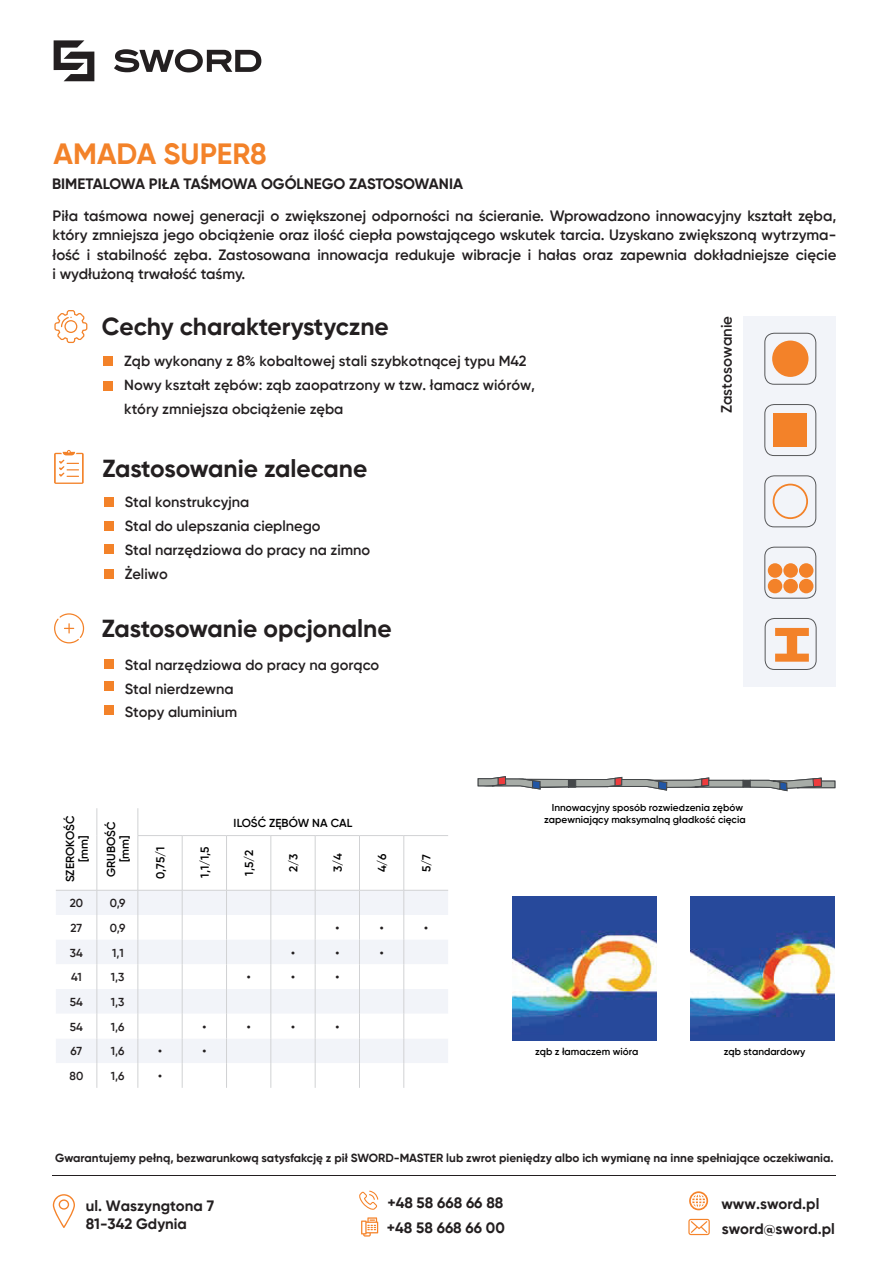
<style>
.page{position:relative;width:893px;height:1272px;background:#fff}
.page>*{position:absolute;margin:0;border:0;box-sizing:border-box;transform-origin:0 0}
.t1{font:700 29.25px "Gilroy";color:#f38229}
.t2{font:700 24.6px "Gilroy";letter-spacing:-.005em;color:#231f20}
.t3{font:600 15px/19.5px "Gilroy";color:#231f20;text-align:justify}
.t4{font:700 15px/17.9px "Gilroy";color:#231f20}
.t5{font:600 14.55px/24px "Gilroy";color:#231f20}
.t6{font:700 11.7px "Gilroy";color:#231f20}
.t7{font:600 11.55px/14px "Gilroy";letter-spacing:.005em;color:#000001;text-align:center}
.t8{font:600 11.55px "Gilroy";letter-spacing:-.005em;color:#231f20}
.t9{font:600 10.05px/12.1px "Gilroy";color:#000001;text-align:center}
</style>
<div class="page">
<svg style="left:114px;top:49px;width:147px;height:23px"></svg>
<svg style="left:54px;top:40px;width:40px;height:41px"></svg>
<svg style="left:54px;top:450px;width:30px;height:34px"></svg>
<div style="left:104px;top:497px;width:9px;height:10px;background:#f38229"></div>
<div style="left:104px;top:356px;width:9px;height:10px;background:#f38229"></div>
<div style="left:104px;top:381px;width:9px;height:9px;background:#f38229"></div>
<div style="left:104px;top:544px;width:9px;height:10px;background:#f38229"></div>
<div style="left:104px;top:569px;width:9px;height:10px;background:#f38229"></div>
<div style="left:104px;top:521px;width:9px;height:9px;background:#f38229"></div>
<svg style="left:54px;top:310px;width:33px;height:33px"></svg>
<div style="left:104px;top:659px;width:9px;height:10px;background:#f38229"></div>
<div style="left:104px;top:681px;width:9px;height:10px;background:#f38229"></div>
<div style="left:104px;top:705px;width:9px;height:10px;background:#f38229"></div>
<svg style="left:54px;top:613px;width:30px;height:30px"></svg>
<div style="left:56px;top:891px;width:392px;height:23px;background:#f2f4f9"></div>
<svg style="left:56px;top:914px;width:392px;height:173px"></svg>
<svg style="left:97px;top:808px;width:1px;height:27px"></svg>
<hr style="left:97px;top:835px;width:1px;height:55px;background:#d1d2d4">
<svg style="left:138px;top:808px;width:1px;height:27px"></svg>
<hr style="left:138px;top:835px;width:44px;height:1px;background:#d1d2d4">
<hr style="left:138px;top:835px;width:1px;height:55px;background:#d1d2d4">
<hr style="left:182px;top:835px;width:45px;height:1px;background:#d1d2d4">
<hr style="left:182px;top:835px;width:1px;height:55px;background:#d1d2d4">
<hr style="left:227px;top:835px;width:44px;height:1px;background:#d1d2d4">
<hr style="left:226px;top:835px;width:1px;height:55px;background:#d1d2d4">
<hr style="left:271px;top:835px;width:44px;height:1px;background:#d1d2d4">
<hr style="left:271px;top:835px;width:1px;height:55px;background:#d1d2d4">
<hr style="left:315px;top:835px;width:44px;height:1px;background:#d1d2d4">
<hr style="left:315px;top:835px;width:1px;height:55px;background:#d1d2d4">
<hr style="left:359px;top:835px;width:45px;height:1px;background:#d1d2d4">
<hr style="left:359px;top:835px;width:1px;height:55px;background:#d1d2d4">
<hr style="left:404px;top:835px;width:44px;height:1px;background:#d1d2d4">
<hr style="left:404px;top:835px;width:1px;height:55px;background:#d1d2d4">
<hr style="left:56px;top:890px;width:41px;height:1px;background:#d1d2d4">
<hr style="left:97px;top:890px;width:41px;height:1px;background:#d1d2d4">
<hr style="left:138px;top:890px;width:44px;height:1px;background:#d1d2d4">
<hr style="left:182px;top:890px;width:45px;height:1px;background:#d1d2d4">
<hr style="left:227px;top:890px;width:44px;height:1px;background:#d1d2d4">
<hr style="left:271px;top:890px;width:44px;height:1px;background:#d1d2d4">
<hr style="left:315px;top:890px;width:44px;height:1px;background:#d1d2d4">
<hr style="left:359px;top:890px;width:45px;height:1px;background:#d1d2d4">
<hr style="left:404px;top:890px;width:44px;height:1px;background:#d1d2d4">
<svg style="left:97px;top:891px;width:1px;height:196px"></svg>
<svg style="left:138px;top:891px;width:1px;height:196px"></svg>
<svg style="left:182px;top:891px;width:1px;height:196px"></svg>
<svg style="left:226px;top:891px;width:1px;height:196px"></svg>
<svg style="left:271px;top:891px;width:1px;height:196px"></svg>
<svg style="left:315px;top:891px;width:1px;height:196px"></svg>
<svg style="left:359px;top:891px;width:1px;height:196px"></svg>
<svg style="left:404px;top:891px;width:1px;height:196px"></svg>
<svg style="left:359px;top:1190px;width:19px;height:19px"></svg>
<svg style="left:361px;top:1217px;width:17px;height:19px"></svg>
<svg style="left:53px;top:1194px;width:22px;height:33px"></svg>
<svg style="left:688px;top:1218px;width:22px;height:16px"></svg>
<svg style="left:689px;top:1191px;width:19px;height:19px"></svg>
<svg style="left:478px;top:776px;width:357px;height:16px"></svg>
<div style="left:743px;top:316px;width:92px;height:370px;background:#f2f4f9"></div>
<svg style="left:775px;top:628px;width:34px;height:33px"></svg>
<div style="left:768px;top:563px;width:14px;height:14px;background:#f38229;border-radius:50%"></div>
<div style="left:783px;top:563px;width:15px;height:14px;background:#f38229;border-radius:50%"></div>
<div style="left:799px;top:563px;width:14px;height:14px;background:#f38229;border-radius:50%"></div>
<div style="left:768px;top:579px;width:14px;height:14px;background:#f38229;border-radius:50%"></div>
<div style="left:783px;top:579px;width:15px;height:14px;background:#f38229;border-radius:50%"></div>
<div style="left:799px;top:579px;width:14px;height:14px;background:#f38229;border-radius:50%"></div>
<div style="left:764px;top:333px;width:52px;height:51px;border:1px solid #57585a;border-radius:9px"></div>
<div style="left:772px;top:340px;width:36px;height:37px;background:#f38229;border-radius:50%"></div>
<div style="left:764px;top:404px;width:52px;height:52px;border:1px solid #57585a;border-radius:9px"></div>
<div style="left:773px;top:413px;width:34px;height:34px;background:#f38229"></div>
<div style="left:764px;top:475px;width:52px;height:52px;border:1px solid #57585a;border-radius:9px"></div>
<div style="left:764px;top:547px;width:52px;height:51px;border:1px solid #57585a;border-radius:9px"></div>
<div style="left:765px;top:618px;width:51px;height:51px;border:1px solid #57585a;border-radius:9px"></div>
<div style="left:773px;top:483px;width:35px;height:36px;border:2px solid #f38229;border-radius:50%"></div>
<img style="left:512px;top:896px;width:145px;height:144px">
<img style="left:690px;top:896px;width:145px;height:144px">
<h1 class="t1" style="left:54px;top:136px;width:215px">AMADA SUPER8</h1>
<p class="t4" style="left:52px;top:174px;width:412px">BIMETALOWA PIŁA TAŚMOWA OGÓLNEGO ZASTOSOWANIA</p>
<p class="t3" style="left:53px;top:205px;width:785px">Piła taśmowa nowej generacji o zwiększonej odporności na ścieranie. Wprowadzono innowacyjny kształt zęba, który zmniejsza jego obciążenie oraz ilość ciepła powstającego wskutek tarcia. Uzyskano zwiększoną wytrzyma&shy;łość i stabilność zęba. Zastosowana innowacja redukuje wibracje i hałas oraz zapewnia dokładniejsze cięcie i wydłużoną trwałość taśmy.</p>
<h2 class="t2" style="left:102px;top:311px;width:288px">Cechy charakterystyczne</h2>
<p class="t5" style="left:124px;top:349px;width:412px">Ząb wykonany z 8% kobaltowej stali szybkotnącej typu M42<br>Nowy kształt zębów: ząb zaopatrzony w tzw. łamacz wiórów, który zmniejsza obciążenie zęba</p>
<h2 class="t2" style="left:102px;top:452px;width:266px">Zastosowanie zalecane</h2>
<p class="t5" style="left:125px;top:490px;width:247px">Stal konstrukcyjna<br>Stal do ulepszania cieplnego<br>Stal narzędziowa do pracy na zimno<br>Żeliwo</p>
<h2 class="t2" style="left:102px;top:613px;width:291px">Zastosowanie opcjonalne</h2>
<p class="t5" style="left:125px;top:652px;width:256px">Stal narzędziowa do pracy na gorąco<br>Stal nierdzewna<br>Stopy aluminium</p>
<p class="t3" style="left:717px;top:413px;width:99px;rotate:-90deg">Zastosowanie</p>
<p class="t7" style="left:63px;top:882px;width:68px;rotate:-90deg">SZEROKOŚĆ [mm]</p>
<p class="t7" style="left:104px;top:877px;width:57px;rotate:-90deg">GRUBOŚĆ [mm]</p>
<p class="t7" style="left:234px;top:815px;width:120px">ILOŚĆ ZĘBÓW NA CAL</p>
<p class="t7" style="left:154px;top:878px;width:34px;rotate:-90deg">0,75/1</p>
<p class="t7" style="left:198px;top:877px;width:33px;rotate:-90deg">1,1/1,5</p>
<p class="t7" style="left:242px;top:875px;width:27px;rotate:-90deg">1,5/2</p>
<p class="t7" style="left:286px;top:872px;width:20px;rotate:-90deg">2/3</p>
<p class="t7" style="left:331px;top:872px;width:21px;rotate:-90deg">3/4</p>
<p class="t7" style="left:375px;top:872px;width:21px;rotate:-90deg">4/6</p>
<p class="t7" style="left:419px;top:871px;width:20px;rotate:-90deg">5/7</p>
<p class="t9" style="left:544px;top:801px;width:203px">Innowacyjny sposób rozwiedzenia zębów zapewniający maksymalną gładkość cięcia</p>
<p class="t8" style="left:70px;top:896px;width:15px">20</p>
<p class="t8" style="left:110px;top:896px;width:17px">0,9</p>
<p class="t8" style="left:71px;top:920px;width:13px">27</p>
<p class="t8" style="left:110px;top:920px;width:17px">0,9</p>
<p class="t8" style="left:336px;top:920px;width:5px">•</p>
<p class="t8" style="left:380px;top:920px;width:5px">•</p>
<p class="t8" style="left:424px;top:920px;width:5px">•</p>
<p class="t8" style="left:70px;top:945px;width:15px">34</p>
<p class="t8" style="left:112px;top:945px;width:13px">1,1</p>
<p class="t8" style="left:291px;top:945px;width:5px">•</p>
<p class="t8" style="left:336px;top:945px;width:5px">•</p>
<p class="t8" style="left:380px;top:945px;width:5px">•</p>
<p class="t8" style="left:71px;top:970px;width:12px">41</p>
<p class="t8" style="left:111px;top:970px;width:15px">1,3</p>
<p class="t8" style="left:247px;top:970px;width:5px">•</p>
<p class="t8" style="left:291px;top:970px;width:5px">•</p>
<p class="t8" style="left:336px;top:970px;width:5px">•</p>
<p class="t8" style="left:70px;top:994px;width:15px">54</p>
<p class="t8" style="left:111px;top:994px;width:15px">1,3</p>
<p class="t8" style="left:70px;top:1019px;width:15px">54</p>
<p class="t8" style="left:111px;top:1019px;width:15px">1,6</p>
<p class="t8" style="left:203px;top:1019px;width:5px">•</p>
<p class="t8" style="left:247px;top:1019px;width:5px">•</p>
<p class="t8" style="left:291px;top:1019px;width:5px">•</p>
<p class="t8" style="left:336px;top:1019px;width:5px">•</p>
<p class="t8" style="left:71px;top:1044px;width:13px">67</p>
<p class="t8" style="left:111px;top:1044px;width:15px">1,6</p>
<p class="t8" style="left:158px;top:1044px;width:5px">•</p>
<p class="t8" style="left:203px;top:1044px;width:5px">•</p>
<p class="t8" style="left:70px;top:1068px;width:15px">80</p>
<p class="t8" style="left:111px;top:1068px;width:15px">1,6</p>
<p class="t8" style="left:158px;top:1068px;width:5px">•</p>
<p class="t9" style="left:535px;top:1045px;width:105px">ząb z łamaczem wióra</p>
<p class="t9" style="left:724px;top:1045px;width:83px">ząb standardowy</p>
<p class="t6" style="left:55px;top:1150px;width:780px">Gwarantujemy pełną, bezwarunkową satysfakcję z pił SWORD-MASTER lub zwrot pieniędzy albo ich wymianę na inne spełniające oczekiwania.</p>
<p class="t4" style="left:86px;top:1196px;width:130px">ul. Waszyngtona 7<br>81-342 Gdynia</p>
<p class="t4" style="left:387px;top:1190px;width:119px;line-height:24.9px">+48 58 668 66 88 +48 58 668 66 00</p>
<p class="t4" style="left:721px;top:1190px;width:115px;line-height:25.3px">www.sword.pl sword@sword.pl</p>
</div>
